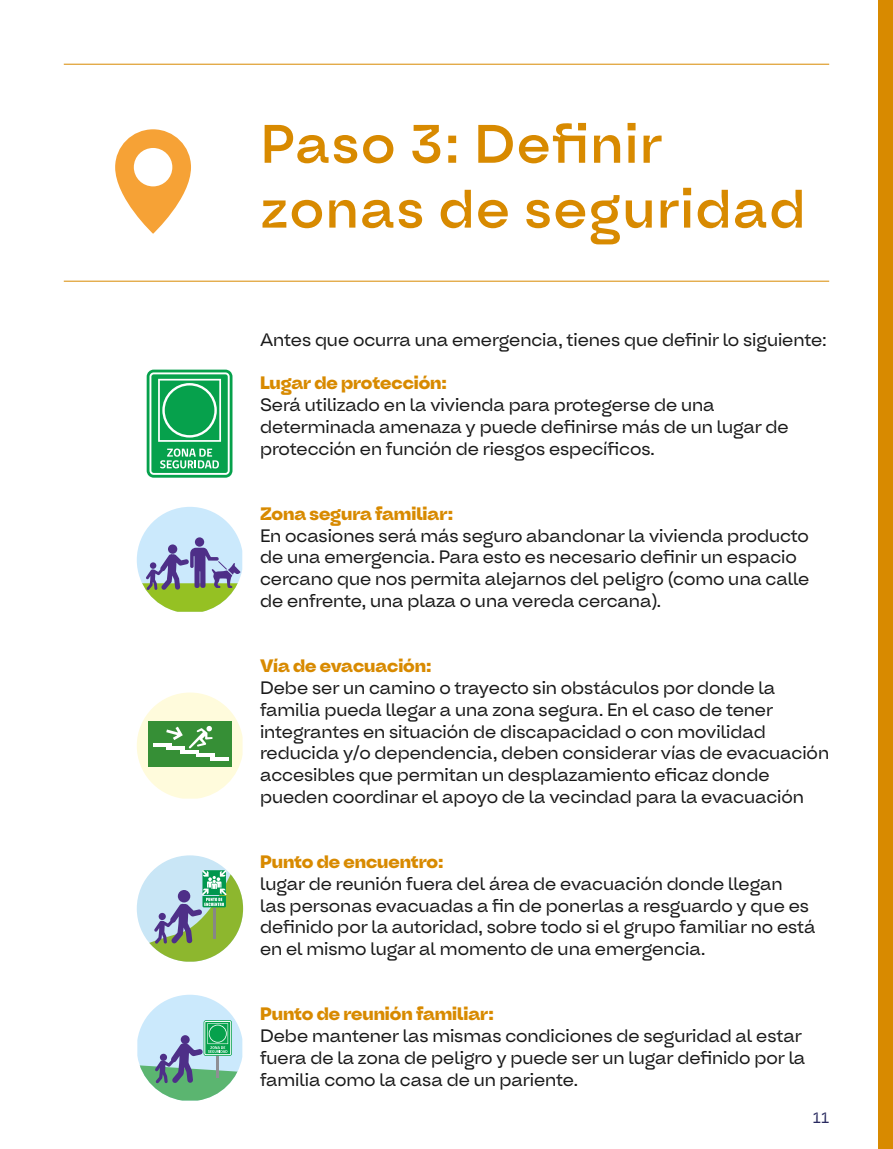
<style>
.page{position:relative;width:893px;height:1149px;background:#fff}
.page>*{position:absolute;margin:0;border:0;box-sizing:border-box;transform-origin:0 0}
.t1{font:500 54px/64.8px "Oddval";color:#d88a00}
.t2{font:18px/21.8px "Oddval";letter-spacing:-.04em;color:#191919}
.t3{font:700 18px "Oddval";letter-spacing:-.04em;color:#d88a00}
.t4{font:15px "Oddval";color:#28295f}
</style>
<div class="page">
<div style="left:878px;top:0;width:15px;height:1148px;background:#d88a00"></div>
<hr style="left:64px;top:281px;width:765px;height:1px;background:#d88a00">
<hr style="left:64px;top:64px;width:765px;height:1px;background:#d88a00">
<svg style="left:115px;top:129px;width:76px;height:105px"></svg>
<svg style="left:137px;top:507px;width:105px;height:104px"></svg>
<svg style="left:218px;top:561px;width:9px;height:8px"></svg>
<div style="left:195px;top:537px;width:9px;height:9px;background:#4e2f88;border-radius:50%"></div>
<div style="left:168px;top:544px;width:9px;height:9px;background:#4e2f88;border-radius:50%"></div>
<svg style="left:137px;top:692px;width:106px;height:106px"></svg>
<div style="left:137px;top:855px;width:106px;height:106px;background:#c9e6f6;border-radius:52px"></div>
<svg style="left:137px;top:869px;width:106px;height:92px"></svg>
<svg style="left:137px;top:994px;width:105px;height:106px"></svg>
<svg style="left:147px;top:369px;width:85px;height:108px;background:#3bb572"></svg>
<h1 class="t1" style="left:260px;top:113px;width:548px">Paso 3: Definir zonas de seguridad</h1>
<p class="t2" style="left:260px;top:329px;width:569px">Antes que ocurra una emergencia, tienes que definir lo siguiente:</p>
<p class="t3" style="left:260px;top:372px;width:189px">Lugar de protección:</p>
<p class="t2" style="left:260px;top:394px;width:531px">Será utilizado en la vivienda para protegerse de una determinada amenaza y puede definirse más de un lugar de protección en función de riesgos específicos.</p>
<p class="t3" style="left:260px;top:502px;width:195px">Zona segura familiar:</p>
<p class="t2" style="left:260px;top:525px;width:552px">En ocasiones será más seguro abandonar la vivienda producto de una emergencia. Para esto es necesario definir un espacio cercano que nos permita alejarnos del peligro (como una calle de enfrente, una plaza o una vereda cercana).</p>
<p class="t3" style="left:260px;top:654px;width:174px">Vía de evacuación:</p>
<p class="t2" style="left:260px;top:677px;width:571px">Debe ser un camino o trayecto sin obstáculos por donde la familia pueda llegar a una zona segura. En el caso de tener integrantes en situación de discapacidad o con movilidad reducida y/o dependencia, deben considerar vías de evacuación accesibles que permitan un desplazamiento eficaz donde pueden coordinar el apoyo de la vecindad para la evacuación</p>
<p class="t3" style="left:260px;top:850px;width:186px">Punto de encuentro:</p>
<p class="t2" style="left:260px;top:873px;width:558px">lugar de reunión fuera del área de evacuación donde llegan<br>las personas evacuadas a fin de ponerlas a resguardo y que es definido por la autoridad, sobre todo si el grupo familiar no está en el mismo lugar al momento de una emergencia.</p>
<p class="t3" style="left:260px;top:1002px;width:236px">Punto de reunión familiar:</p>
<p class="t2" style="left:260px;top:1025px;width:547px">Debe mantener las mismas condiciones de seguridad al estar fuera de la zona de peligro y puede ser un lugar definido por la familia como la casa de un pariente.</p>
<p class="t4" style="left:813px;top:1107px;width:18px">11</p>
</div>
